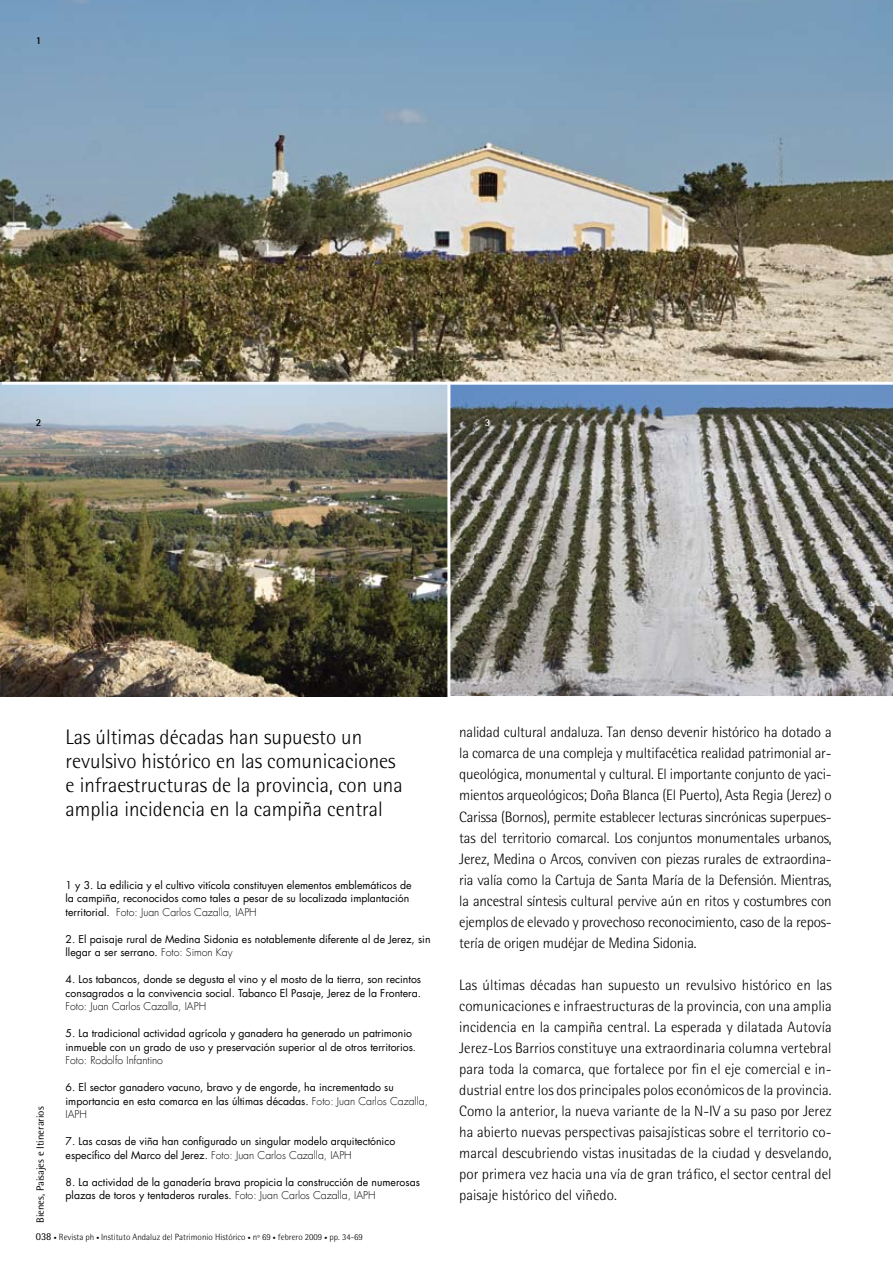
<style>
.page{position:relative;width:893px;height:1263px;background:#fff}
.page>*{position:absolute;margin:0;border:0;box-sizing:border-box;transform-origin:0 0}
.t1{font:300 21px/24px "Rotis Semi Sans";color:#000}
.t2{font:300 15px/21px "Rotis Semi Sans";letter-spacing:-.01em;color:#000;text-align:justify}
.t3{font:10.5px/13.5px "Futura";color:#000}
.t4{font:300 10.5px "Futura";color:#000}
.t5{font:10.5px "Rotis Semi Sans";color:#000}
.t6{font:700 10.5px "Rotis Semi Sans";color:#000}
.t7{font:700 10.5px "Rotis Semi Sans";color:#fff}
.t8{font:300 9px "Rotis Semi Sans";color:#000}
.s1{font-weight:300}
.s2{font-weight:400;font-size:10.5px}
.s3{font-size:6px}
</style>
<div class="page">
<img style="left:0;top:384px;width:892px;height:312px">
<img style="left:0;top:0;width:892px;height:384px">
<hr style="left:2px;top:381px;width:890px;height:3px;background:#fff">
<hr style="left:447px;top:384px;width:3px;height:313px;background:#fff">
<p class="t6" style="left:36px;top:34px;width:7px">1</p>
<p class="t6" style="left:36px;top:415px;width:7px">2</p>
<p class="t7" style="left:484px;top:415px;width:7px">3</p>
<h1 class="t1" style="left:66px;top:724px;width:338px">Las últimas décadas han supuesto un revulsivo histórico en las comunicaciones e infraestructuras de la provincia, con una amplia incidencia en la campiña central</h1>
<p class="t5" style="left:34px;top:1222px;width:118px;rotate:-90deg">Bienes, Paisajes e Itinerarios</p>
<p class="t3" style="left:66px;top:877px;width:347px">1 y 3. La edilicia y el cultivo vitícola constituyen elementos emblemáticos de la campiña, reconocidos como tales a pesar de su localizada implantación territorial. <span class="s1">Foto: Juan Carlos Cazalla, IAPH</span></p>
<p class="t3" style="left:66px;top:931px;width:366px">2. El paisaje rural de Medina Sidonia es notablemente diferente al de Jerez, sin llegar a ser serrano. <span class="s1">Foto: Simon Kay</span></p>
<p class="t3" style="left:66px;top:972px;width:357px">4. Los tabancos, donde se degusta el vino y el mosto de la tierra, son recintos consagrados a la convivencia social. Tabanco El Pasaje, Jerez de la Frontera.</p>
<p class="t4" style="left:66px;top:999px;width:142px">Foto: Juan Carlos Cazalla, IAPH</p>
<p class="t3" style="left:66px;top:1026px;width:352px">5. La tradicional actividad agrícola y ganadera ha generado un patrimonio inmueble con un grado de uso y preservación superior al de otros territorios.</p>
<p class="t4" style="left:66px;top:1053px;width:99px">Foto: Rodolfo Infantino</p>
<p class="t3" style="left:66px;top:1080px;width:364px">6. El sector ganadero vacuno, bravo y de engorde, ha incrementado su importancia en esta comarca en las últimas décadas. <span class="s1">Foto: Juan Carlos Cazalla,<br>IAPH</span></p>
<p class="t3" style="left:66px;top:1134px;width:331px">7. Las casas de viña han configurado un singular modelo arquitectónico específico del Marco del Jerez. <span class="s1">Foto: Juan Carlos Cazalla, IAPH</span></p>
<p class="t3" style="left:66px;top:1174px;width:356px">8. La actividad de la ganadería brava propicia la construcción de numerosas plazas de toros y tentaderos rurales. <span class="s1">Foto: Juan Carlos Cazalla, IAPH</span></p>
<p class="t8" style="left:36px;top:1231px;width:328px"><span class="s2">038</span> <span class="s3">•</span> Revista ph <span class="s3">•</span> Instituto Andaluz del Patrimonio Histórico <span class="s3">•</span> nº 69 <span class="s3">•</span> febrero 2009 <span class="s3">•</span> pp. 34-69</p>
<p class="t2" style="left:459px;top:721px;width:374px">nalidad cultural andaluza. Tan denso devenir histórico ha dotado a la comarca de una compleja y multifacética realidad patrimonial ar&shy;queológica, monumental y cultural. El importante conjunto de yaci&shy;mientos arqueológicos; Doña Blanca (El Puerto), Asta Regia (Jerez) o Carissa (Bornos), permite establecer lecturas sincrónicas superpues&shy;tas del territorio comarcal. Los conjuntos monumentales urbanos, Jerez, Medina o Arcos, conviven con piezas rurales de extraordina&shy;ria valía como la Cartuja de Santa María de la Defensión. Mientras, la ancestral síntesis cultural pervive aún en ritos y costumbres con ejemplos de elevado y provechoso reconocimiento, caso de la repos&shy;tería de origen mudéjar de Medina Sidonia.</p>
<p class="t2" style="left:459px;top:973px;width:374px">Las últimas décadas han supuesto un revulsivo histórico en las comunicaciones e infraestructuras de la provincia, con una amplia incidencia en la campiña central. La esperada y dilatada Autovía Jerez-Los Barrios constituye una extraordinaria columna vertebral para toda la comarca, que fortalece por fin el eje comercial e in&shy;dustrial entre los dos principales polos económicos de la provincia.<br>Como la anterior, la nueva variante de la N-IV a su paso por Jerez ha abierto nuevas perspectivas paisajísticas sobre el territorio co&shy;marcal descubriendo vistas inusitadas de la ciudad y desvelando, por primera vez hacia una vía de gran tráfico, el sector central del paisaje histórico del viñedo.</p>
</div>
